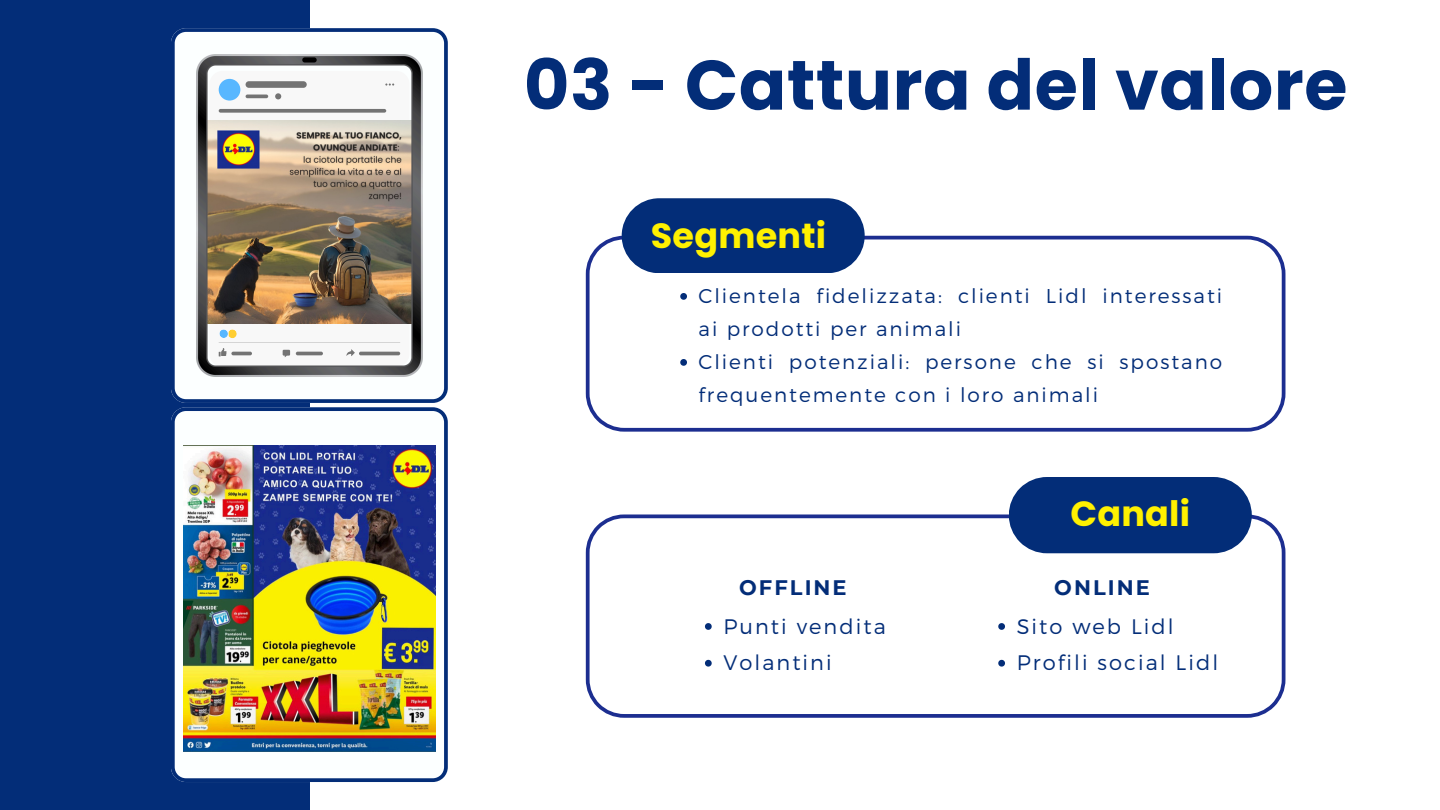
<style>
.page{position:relative;width:1440px;height:810px;background:#fff}
.page>*{position:absolute;margin:0;border:0;box-sizing:border-box;transform-origin:0 0}
.t1{font:700 70px "Poppins";letter-spacing:.01em;color:#032d78}
.t2{font:700 35px "Poppins";letter-spacing:.01em;color:#fff100}
.t3{font:300 21px "Montserrat";letter-spacing:.1em;color:#032d78}
.t4{font:700 21px "Montserrat";letter-spacing:.1em;color:#032d78}
.t5{font:300 20px/33px "Montserrat";letter-spacing:.1em;color:#032d78}
</style>
<div class="page">
<svg style="left:586px;top:236px;width:699px;height:195px"></svg>
<div style="left:622px;top:198px;width:243px;height:75px;background:#032d78;border-radius:37px"></div>
<svg style="left:586px;top:514px;width:699px;height:204px"></svg>
<svg style="left:1009px;top:477px;width:243px;height:76px;background:#133b81"></svg>
<div style="left:0;top:0;width:309px;height:810px;background:#032d78"></div>
<svg style="left:171px;top:407px;width:277px;height:375px"></svg>
<img style="left:184px;top:446px;width:251px;height:306px">
<svg style="left:171px;top:28px;width:277px;height:375px"></svg>
<img style="left:197px;top:54px;width:225px;height:323px">
<svg style="left:680px;top:293px;width:7px;height:7px"></svg>
<svg style="left:680px;top:359px;width:7px;height:7px"></svg>
<svg style="left:705px;top:623px;width:7px;height:7px"></svg>
<svg style="left:705px;top:660px;width:7px;height:7px"></svg>
<svg style="left:998px;top:623px;width:7px;height:7px"></svg>
<svg style="left:998px;top:660px;width:7px;height:7px"></svg>
<p class="t1" style="left:524px;top:36px;width:825px">03 - Cattura del valore</p>
<p class="t2" style="left:651px;top:211px;width:177px">Segmenti</p>
<h1 class="t5" style="left:699px;top:278px;width:525px">Clientela fidelizzata: clienti Lidl interessati ai prodotti per animali</h1>
<h2 class="t5" style="left:699px;top:344px;width:525px">Clienti potenziali: persone che si spostano frequentemente con i loro animali</h2>
<p class="t4" style="left:739px;top:575px;width:109px">OFFLINE</p>
<h2 class="t3" style="left:723px;top:612px;width:164px">Punti vendita</h2>
<p class="t3" style="left:723px;top:649px;width:110px">Volantini</p>
<p class="t2" style="left:1070px;top:490px;width:121px">Canali</p>
<p class="t4" style="left:1054px;top:575px;width:97px">ONLINE</p>
<p class="t3" style="left:1017px;top:612px;width:159px">Sito web Lidl</p>
<h3 class="t3" style="left:1017px;top:649px;width:203px">Profili social Lidl</h3>
</div>
